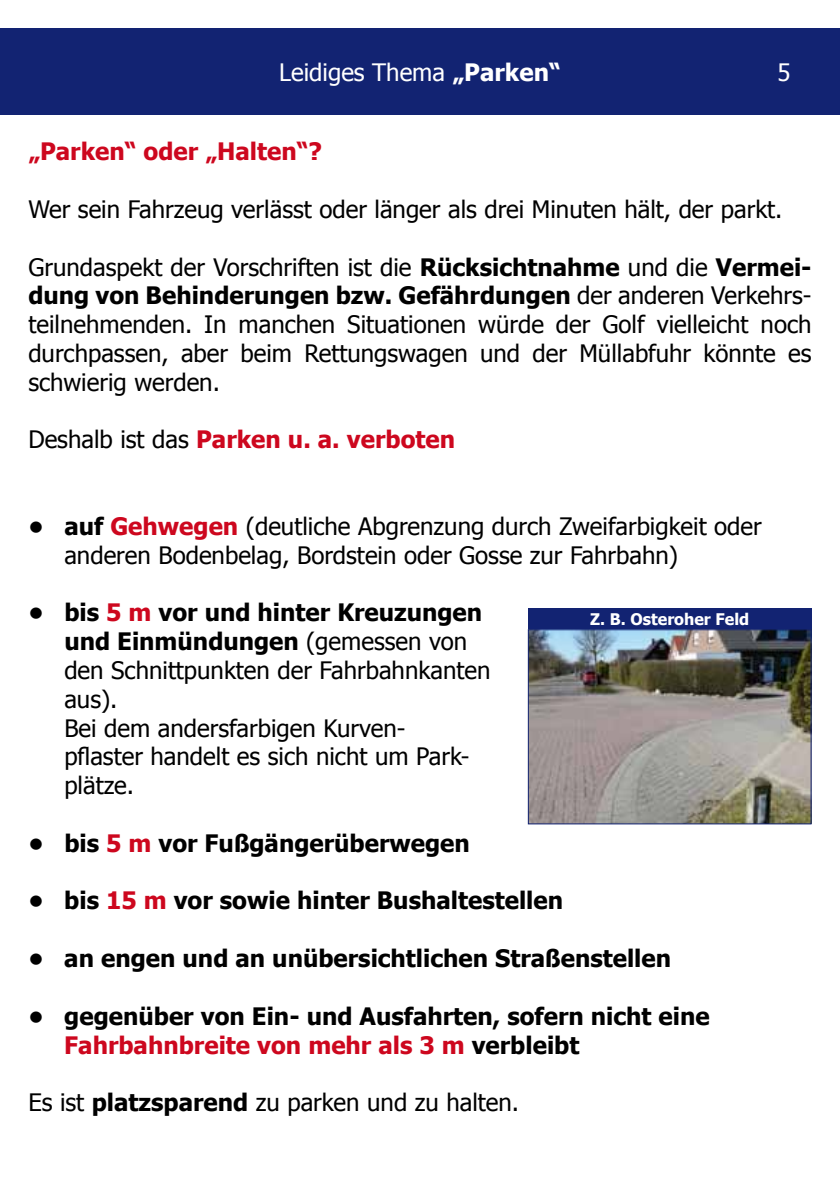
<style>
.page{position:relative;width:840px;height:1191px;background:#fff}
.page>*{position:absolute;margin:0;border:0;box-sizing:border-box;transform-origin:0 0}
.t1{font:24px/28.8px "Tahoma";color:#000}
.t2{font:700 24px/28.8px "Tahoma";color:#000}
.t3{font:700 24px "Tahoma";color:#cd071e}
.t4{font:24px "Tahoma";color:#fff}
.t5{font:700 16px "Tahoma";color:#fff}
.s1{font-weight:700}
.s2{font-weight:400;color:#000}
.s3{font-weight:700;color:#cd071e}
.s4{color:#cd071e}
</style>
<div class="page">
<div style="left:527px;top:608px;width:284px;height:22px;background:#122372"></div>
<img style="left:529px;top:631px;width:280px;height:191px">
<div style="left:527px;top:629px;width:284px;height:195px;border:1px solid #122372"></div>
<div style="left:0;top:28px;width:839px;height:87px;background:#122372"></div>
<p class="t4" style="left:279px;top:56px;width:283px">Leidiges Thema <span class="s1">„Parken“</span></p>
<p class="t4" style="left:776px;top:56px;width:15px">5</p>
<p class="t3" style="left:28px;top:135px;width:295px">„Parken“ oder „Halten“?</p>
<p class="t1" style="left:28px;top:194px;width:755px">Wer sein Fahrzeug verlässt oder länger als drei Minuten hält, der parkt.</p>
<p class="t1" style="left:28px;top:251px;width:784px;text-align:justify">Grundaspekt der Vorschriften ist die <span class="s1">Rücksichtnahme</span> und die <span class="s1">Vermei&shy;dung von Behinderungen bzw. Gefährdungen</span> der anderen Verkehrs&shy;teilnehmenden. In manchen Situationen würde der Golf vielleicht noch durchpassen, aber beim Rettungswagen und der Müllabfuhr könnte es schwierig werden.</p>
<p class="t3" style="left:28px;top:423px;width:428px"><span class="s2">Deshalb ist das</span> Parken u. a. verboten</p>
<p class="t2" style="left:28px;top:510px;width:17px">•</p>
<p class="t2" style="left:28px;top:597px;width:17px">•</p>
<p class="t2" style="left:28px;top:827px;width:17px">•</p>
<p class="t2" style="left:28px;top:885px;width:17px">•</p>
<p class="t2" style="left:28px;top:942px;width:17px">•</p>
<p class="t2" style="left:28px;top:1000px;width:17px">•</p>
<p class="t1" style="left:64px;top:510px;width:698px"><span class="s1">auf</span> <span class="s3">Gehwegen</span> (deutliche Abgrenzung durch Zweifarbigkeit oder anderen Bodenbelag, Bordstein oder Gosse zur Fahrbahn)</p>
<p class="t1" style="left:64px;top:597px;width:427px"><span class="s1">bis</span> <span class="s3">5 m</span> <span class="s1">vor und hinter Kreuzungen und Einmündungen</span> (gemessen von den Schnittpunkten der Fahrbahnkanten aus).<br>Bei dem andersfarbigen Kurven-<br>pflaster handelt es sich nicht um Park&shy;plätze.</p>
<p class="t2" style="left:64px;top:827px;width:407px">bis <span class="s4">5 m</span> vor Fußgängerüberwegen</p>
<p class="t2" style="left:64px;top:885px;width:500px">bis <span class="s4">15 m</span> vor sowie hinter Bushaltestellen</p>
<p class="t2" style="left:64px;top:942px;width:608px">an engen und an unübersichtlichen Straßenstellen</p>
<p class="t2" style="left:64px;top:1000px;width:646px">gegenüber von Ein- und Ausfahrten, sofern nicht eine<br><span class="s4">Fahrbahnbreite von mehr als 3 m</span> verbleibt</p>
<p class="t5" style="left:590px;top:608px;width:160px">Z. B. Osteroher Feld</p>
<p class="t1" style="left:28px;top:1086px;width:492px">Es ist <span class="s1">platzsparend</span> zu parken und zu halten.</p>
</div>
